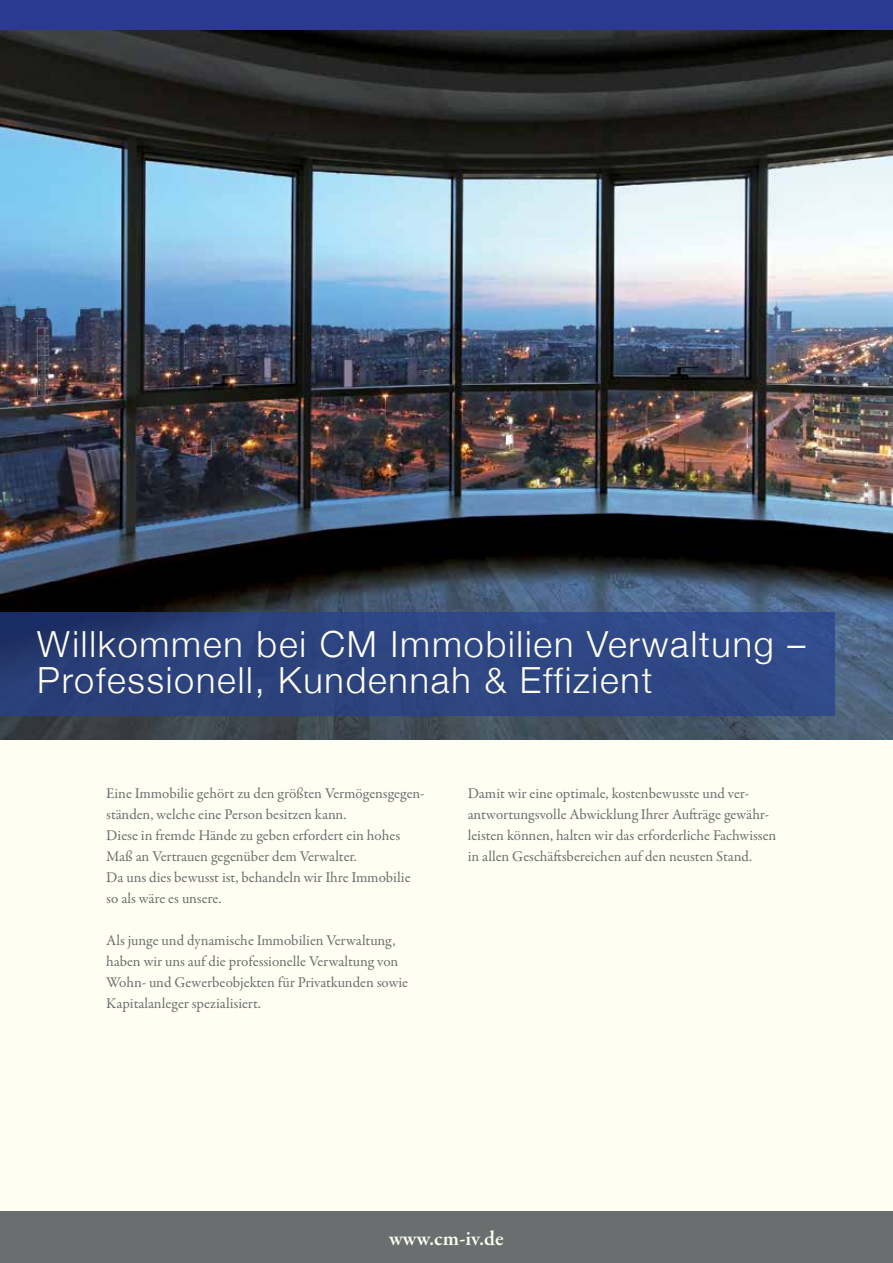
<style>
.page{position:relative;width:893px;height:1263px;background:#fffef2}
.page>*{position:absolute;margin:0;border:0;box-sizing:border-box;transform-origin:0 0}
.t1{font:300 36px/36px "Helvetica Neue";letter-spacing:.05em;color:#fffef2}
.t2{font:600 21px "Garamond Premr Pro";color:#fffef2}
.t3{font:15px/21px "Garamond Premr Pro";letter-spacing:-.005em;color:#6b6e6f}
</style>
<div class="page">
<img style="left:0;top:30px;width:893px;height:709px">
<div style="left:0;top:0;width:893px;height:30px;background:#2b3990"></div>
<div style="left:0;top:1212px;width:893px;height:51px;background:#6b6e6f"></div>
<svg style="left:0;top:612px;width:835px;height:104px;background:#2c437f"></svg>
<h1 class="t1" style="left:37px;top:625px;width:770px">Willkommen bei CM Immobilien Verwaltung –<br>Professionell, Kundennah &amp; Effizient</h1>
<p class="t3" style="left:106px;top:783px;width:320px">Eine Immobilie gehört zu den größten Vermögensgegen&shy;ständen, welche eine Person besitzen kann.<br>Diese in fremde Hände zu geben erfordert ein hohes Maß an Vertrauen gegenüber dem Verwalter.<br>Da uns dies bewusst ist, behandeln wir Ihre Immobilie so als wäre es unsere.</p>
<p class="t3" style="left:106px;top:930px;width:303px">Als junge und dynamische Immobilien Verwaltung, haben wir uns auf die professionelle Verwaltung von Wohn- und Gewerbeobjekten für Privatkunden sowie Kapitalanleger spezialisiert.</p>
<p class="t3" style="left:468px;top:783px;width:310px">Damit wir eine optimale, kostenbewusste und ver&shy;antwortungsvolle Abwicklung Ihrer Aufträge gewähr&shy;leisten können, halten wir das erforderliche Fachwissen in allen Geschäftsbereichen auf den neusten Stand.</p>
<h2 class="t2" style="left:389px;top:1226px;width:116px">www.cm-iv.de</h2>
</div>
